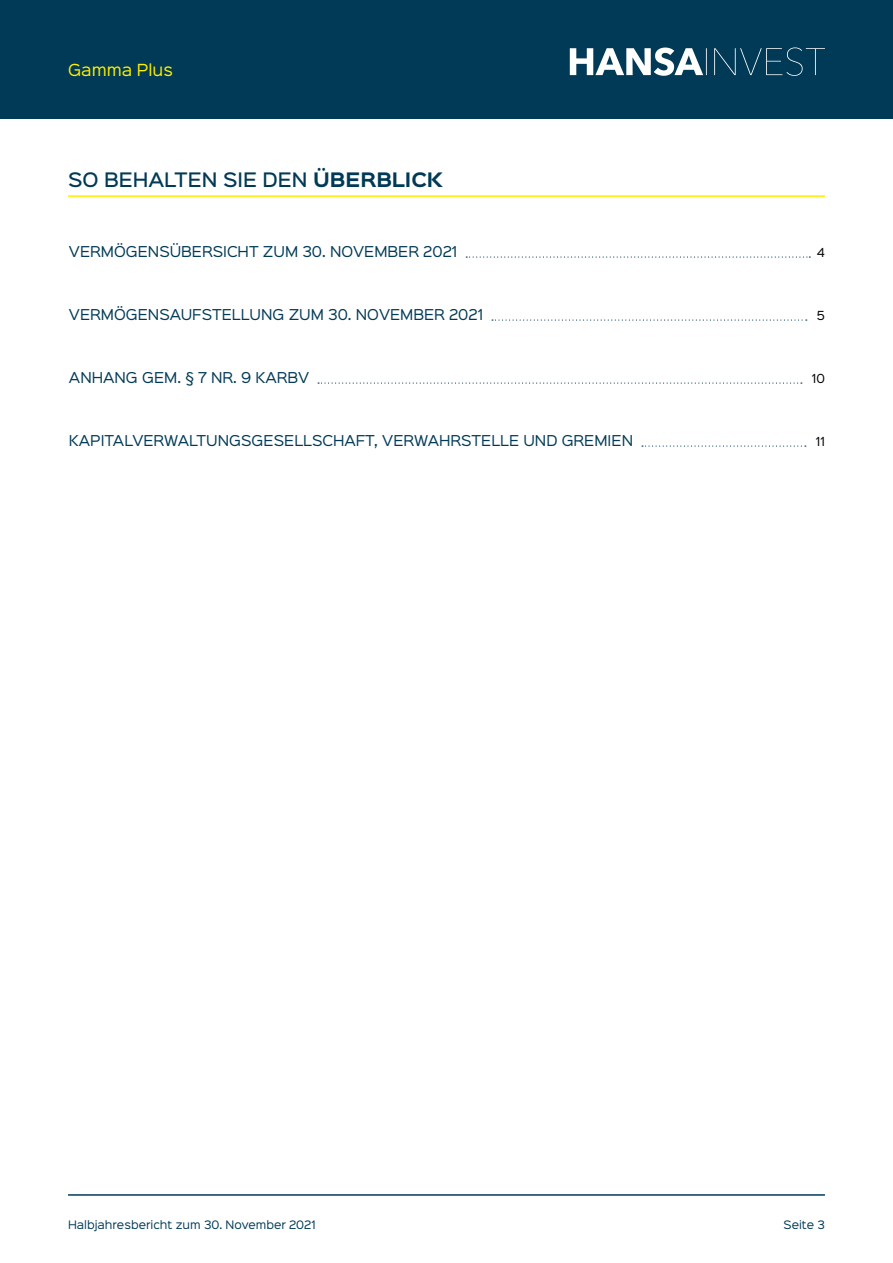
<style>
.page{position:relative;width:893px;height:1263px;background:#fff}
.page>*{position:absolute;margin:0;border:0;box-sizing:border-box;transform-origin:0 0}
.t1{font:500 18px "Sinkin Sans 500";color:#003a56}
.t2{font:15px "Sinkin Sans 400";color:#ffed00}
.t3{font:13.5px "Sinkin Sans 400";color:#003a56}
.t4{font:11.25px "Sinkin Sans 400";color:#000}
.t5{font:10.5px "Sinkin Sans 400";color:#003a56}
.s1{font-family:"Sinkin Sans 700";font-weight:700}
</style>
<div class="page">
<div style="left:0;top:0;width:893px;height:119px;background:#003a56"></div>
<svg style="left:570px;top:47px;width:255px;height:29px"></svg>
<hr style="left:68px;top:1194px;width:757px;height:2px;background:#003a56">
<svg style="left:466px;top:256px;width:344px;height:2px"></svg>
<svg style="left:492px;top:319px;width:315px;height:2px"></svg>
<svg style="left:318px;top:382px;width:484px;height:2px"></svg>
<svg style="left:642px;top:445px;width:164px;height:2px"></svg>
<hr style="left:68px;top:195px;width:757px;height:2px;background:#ffed00">
<p class="t2" style="left:68px;top:57px;width:106px">Gamma Plus</p>
<h1 class="t1" style="left:68px;top:164px;width:376px">SO BEHALTEN SIE DEN <span class="s1">ÜBERBLICK</span></h1>
<p class="t3" style="left:69px;top:240px;width:285px">VERMÖGENSÜBERSICHT ZUM 30. November</p>
<p class="t3" style="left:423px;top:240px;width:35px">2021</p>
<p class="t4" style="left:817px;top:243px;width:10px">4</p>
<p class="t3" style="left:69px;top:303px;width:311px">VERMÖGENSAUFSTELLUNG ZUM 30. November</p>
<p class="t3" style="left:449px;top:303px;width:35px">2021</p>
<p class="t4" style="left:817px;top:306px;width:10px">5</p>
<p class="t3" style="left:69px;top:366px;width:242px">ANHANG GEM. § 7 NR. 9 KARBV</p>
<p class="t4" style="left:812px;top:369px;width:15px">10</p>
<p class="t3" style="left:69px;top:429px;width:566px">KAPITALVERWALTUNGSGESELLSCHAFT, VERWAHRSTELLE UND GREMIEN</p>
<p class="t4" style="left:816px;top:432px;width:11px">11</p>
<p class="t5" style="left:68px;top:1216px;width:249px">Halbjahresbericht zum 30. November 2021</p>
<p class="t5" style="left:784px;top:1216px;width:43px">Seite 3</p>
</div>
